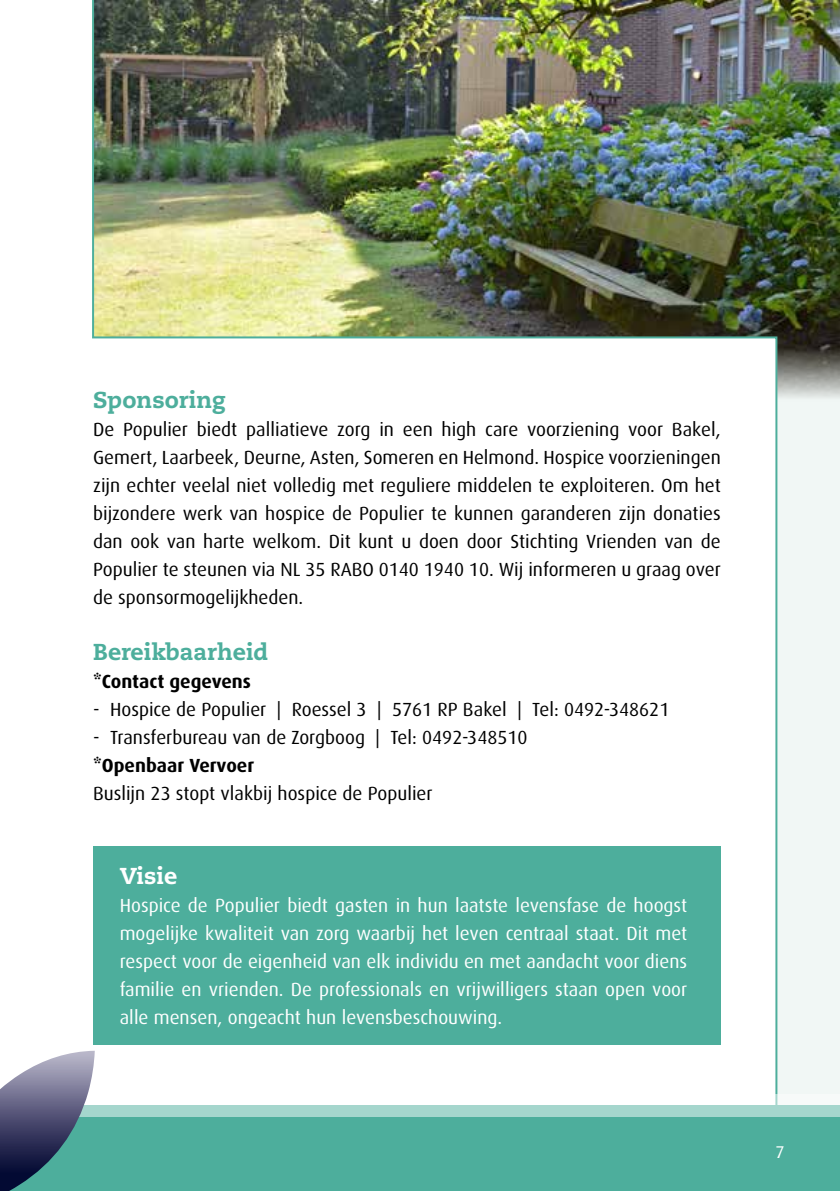
<style>
.page{position:relative;width:840px;height:1191px;background:#fff}
.page>*{position:absolute;margin:0;border:0;box-sizing:border-box;transform-origin:0 0}
.t1{font:800 23px "Caecilia";color:#4dae9c}
.t2{font:800 23px "Caecilia";color:#fff}
.t3{font:19px/28px "Dax";color:#000;text-align:justify}
.t4{font:19px/28px "Dax";color:#fff;text-align:justify}
.t5{font:700 19px "Dax";color:#000}
.t6{font:17px "Dax";color:#fff}
</style>
<div class="page">
<img style="left:92px;top:0;width:747px;height:1093px">
<div style="left:0;top:1105px;width:839px;height:86px;background:#4dae9c"></div>
<svg style="left:95px;top:1093px;width:744px;height:23px"></svg>
<svg style="left:0;top:1050px;width:95px;height:141px"></svg>
<div style="left:93px;top:845px;width:627px;height:199px;background:#4dae9c"></div>
<p class="t1" style="left:93px;top:386px;width:134px">Sponsoring</p>
<p class="t3" style="left:93px;top:416px;width:629px">De Populier biedt palliatieve zorg in een high care voorziening voor Bakel, Gemert, Laarbeek, Deurne, Asten, Someren en Helmond. Hospice voorzieningen zijn echter veelal niet volledig met reguliere middelen te exploiteren. Om het bijzondere werk van hospice de Populier te kunnen garanderen zijn donaties dan ook van harte welkom. Dit kunt u doen door Stichting Vrienden van de Populier te steunen via NL 35 RABO 0140 1940 10. Wij informeren u graag over de sponsormogelijkheden.</p>
<p class="t1" style="left:93px;top:638px;width:177px">Bereikbaarheid</p>
<p class="t5" style="left:93px;top:671px;width:159px">*Contact gegevens</p>
<p class="t3" style="left:93px;top:696px;width:577px">- Hospice de Populier | Roessel 3 | 5761 RP Bakel | Tel: 0492-348621</p>
<p class="t3" style="left:93px;top:724px;width:436px">- Transferbureau van de Zorgboog | Tel: 0492-348510</p>
<p class="t5" style="left:93px;top:755px;width:162px">*Openbaar Vervoer</p>
<p class="t3" style="left:93px;top:780px;width:341px">Buslijn 23 stopt vlakbij hospice de Populier</p>
<p class="t2" style="left:120px;top:862px;width:59px">Visie</p>
<p class="t4" style="left:120px;top:892px;width:568px">Hospice de Populier biedt gasten in hun laatste levensfase de hoogst mogelijke kwaliteit van zorg waarbij het leven centraal staat. Dit met respect voor de eigenheid van elk individu en met aandacht voor diens familie en vrienden. De professionals en vrijwilligers staan open voor alle mensen, ongeacht hun levensbeschouwing.</p>
<p class="t6" style="left:775px;top:1142px;width:10px">7</p>
</div>
